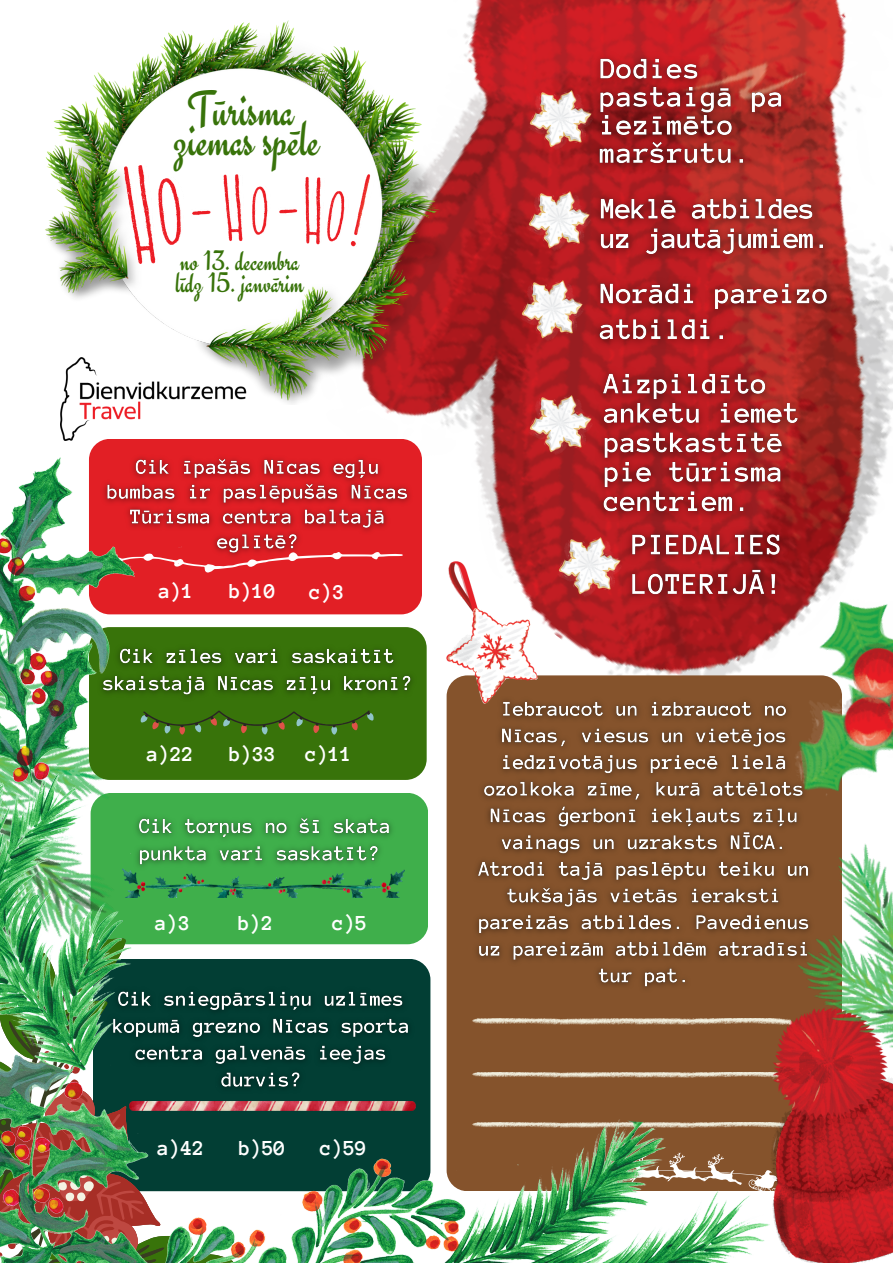
<style>
.page{position:relative;width:893px;height:1263px;background:#fff}
.page>*{position:absolute;margin:0;border:0;box-sizing:border-box;transform-origin:0 0}
.t1{font:49.65px "Engagement";color:#38730a}
.t2{font:28.8px "Engagement";color:#38730a}
.t3{font:700 21.9px "Anonymous Pro";letter-spacing:-.015em;color:#fff}
.t4{font:700 21.83px "Anonymous Pro";color:#fff}
</style>
<div class="page">
<img style="left:441px;top:0;width:452px;height:580px">
<img style="left:45px;top:20px;width:426px;height:399px">
<img style="left:124px;top:165px;width:251px;height:99px">
<img style="left:528px;top:396px;width:61px;height:43px">
<img style="left:527px;top:191px;width:60px;height:59px">
<img style="left:528px;top:91px;width:58px;height:59px">
<img style="left:520px;top:281px;width:65px;height:59px">
<img style="left:60px;top:357px;width:186px;height:82px">
<img style="left:773px;top:580px;width:120px;height:197px">
<img style="left:589px;top:360px;width:222px;height:166px">
<img style="left:773px;top:521px;width:22px;height:88px">
<img style="left:586px;top:44px;width:209px;height:134px">
<img style="left:587px;top:187px;width:250px;height:82px">
<img style="left:585px;top:269px;width:255px;height:85px">
<img style="left:773px;top:692px;width:46px;height:305px">
<img style="left:0;top:439px;width:773px;height:824px">
<img style="left:769px;top:1004px;width:124px;height:259px">
<img style="left:790px;top:777px;width:103px;height:308px">
<svg style="left:465px;top:1018px;width:333px;height:7px;background:#c3ab91"></svg>
<p class="t1" style="left:187px;top:80px;width:108px">Tūrisma</p>
<p class="t1" style="left:174px;top:110px;width:147px">ziemas spēle</p>
<p class="t2" style="left:180px;top:244px;width:120px">no 13. decembra</p>
<p class="t2" style="left:176px;top:266px;width:129px">līdz 15. janvārim</p>
<p class="t4" style="left:159px;top:580px;width:37px">a)1</p>
<p class="t4" style="left:229px;top:580px;width:48px">b)10</p>
<p class="t4" style="left:310px;top:581px;width:37px">c)3</p>
<p class="t3" style="left:147px;top:743px;width:48px">a)22</p>
<p class="t3" style="left:229px;top:743px;width:48px">b)33</p>
<p class="t3" style="left:306px;top:743px;width:48px">c)11</p>
<p class="t3" style="left:155px;top:911px;width:37px">a)3</p>
<p class="t3" style="left:238px;top:911px;width:37px">b)2</p>
<p class="t3" style="left:332px;top:912px;width:37px">c)5</p>
<p class="t3" style="left:158px;top:1137px;width:48px">a)42</p>
<p class="t3" style="left:239px;top:1137px;width:48px">b)50</p>
<p class="t3" style="left:320px;top:1137px;width:48px">c)59</p>
</div>
